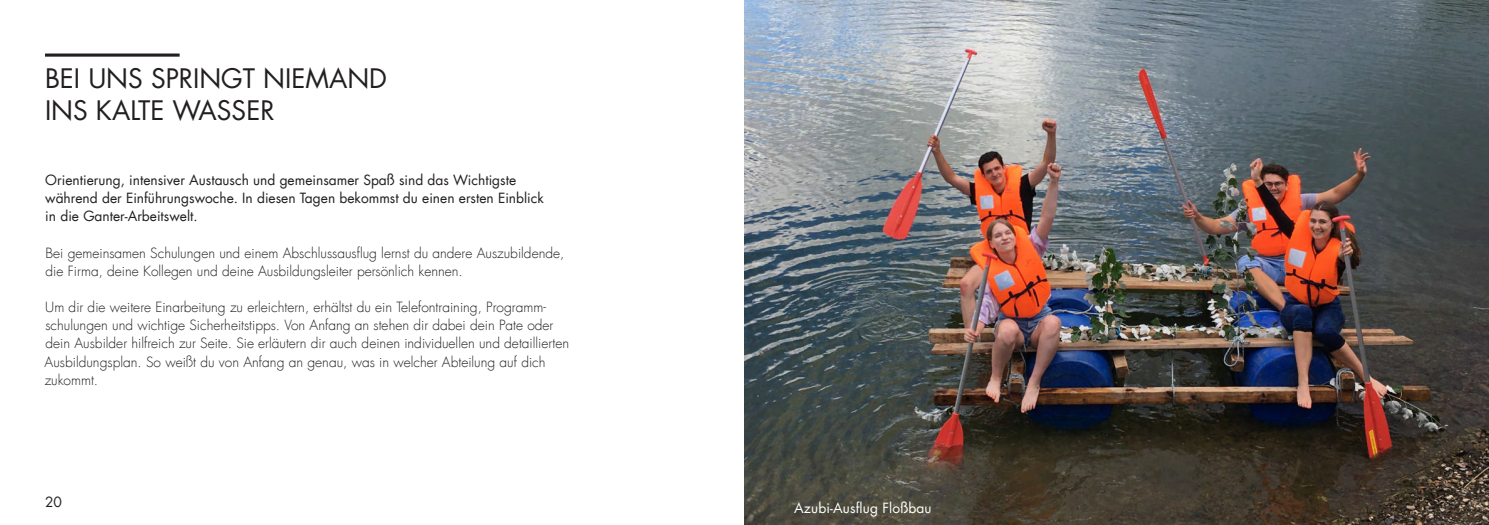
<style>
.page{position:relative;width:1489px;height:525px;background:#fff}
.page>*{position:absolute;margin:0;border:0;box-sizing:border-box;transform-origin:0 0}
.t1{font:26.25px/31.5px "Futura LT";color:#231f20}
.t2{font:300 13.75px/18.1px "Futura LT";color:#231f20}
.t3{font:13.75px/18.1px "Futura LT";color:#231f20}
.t4{font:13.75px "Futura LT";letter-spacing:.01em;color:#fff}
</style>
<div class="page">
<svg style="left:45px;top:53px;width:135px;height:4px"></svg>
<img style="left:744px;top:0;width:744px;height:524px">
<h1 class="t1" style="left:45px;top:63px;width:343px">BEI UNS SPRINGT NIEMAND<br>INS KALTE WASSER</h1>
<p class="t3" style="left:45px;top:171px;width:500px">Orientierung, intensiver Austausch und gemeinsamer Spaß sind das Wichtigste während der Einführungswoche. In diesen Tagen bekommst du einen ersten Einblick in die Ganter-Arbeitswelt.</p>
<p class="t2" style="left:45px;top:244px;width:520px">Bei gemeinsamen Schulungen und einem Abschlussausflug lernst du andere Auszubildende, die Firma, deine Kollegen und deine Ausbildungsleiter persönlich kennen.</p>
<p class="t2" style="left:45px;top:298px;width:526px">Um dir die weitere Einarbeitung zu erleichtern, erhältst du ein Telefontraining, Programm&shy;schulungen und wichtige Sicherheitstipps. Von Anfang an stehen dir dabei dein Pate oder dein Ausbilder hilfreich zur Seite. Sie erläutern dir auch deinen individuellen und detaillierten Ausbildungsplan. So weißt du von Anfang an genau, was in welcher Abteilung auf dich zukommt.</p>
<p class="t3" style="left:45px;top:493px;width:18px">20</p>
<p class="t4" style="left:794px;top:499px;width:139px">Azubi-Ausflug Floßbau</p>
</div>
